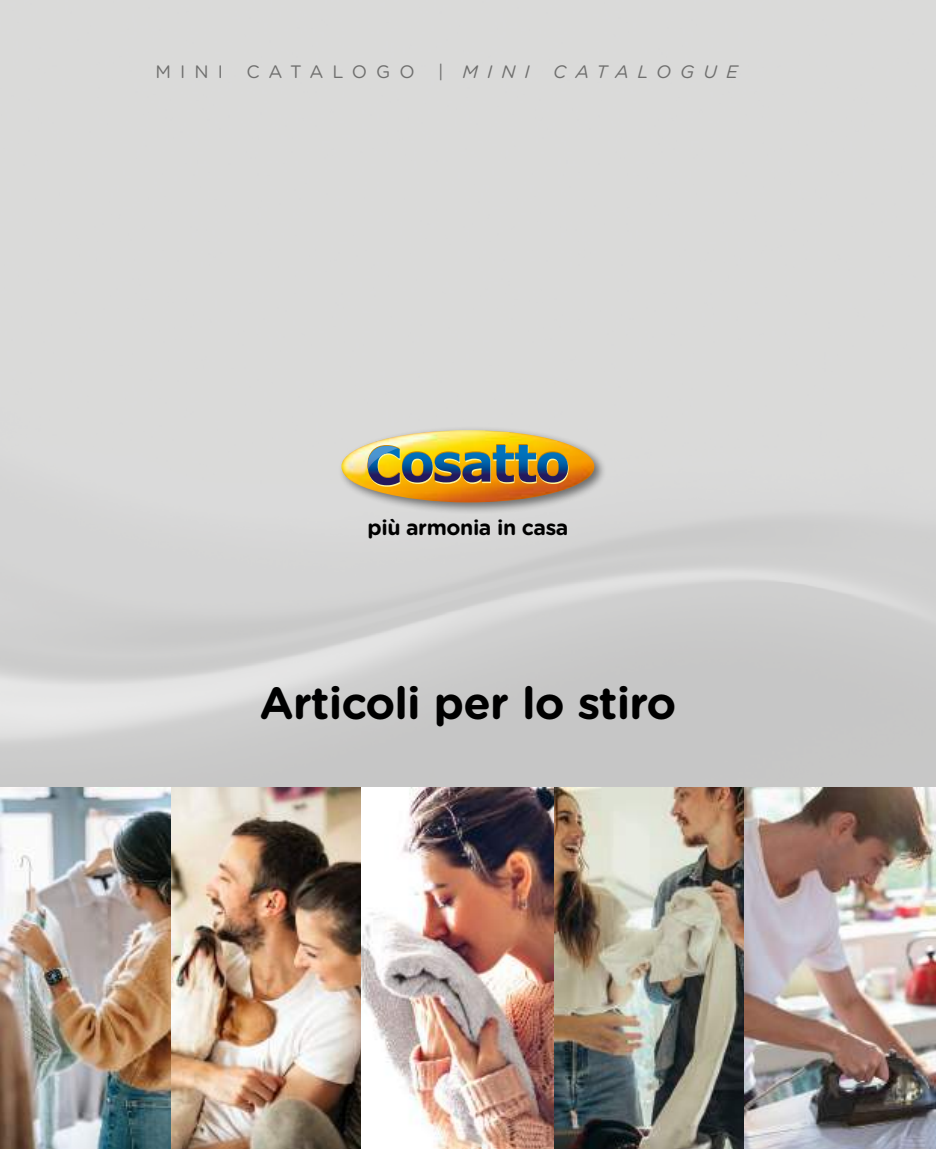
<style>
.page{position:relative;width:936px;height:1149px;background:#fff}
.page>*{position:absolute;margin:0;border:0;box-sizing:border-box;transform-origin:0 0}
.t1{font:700 45px "Gotham Rounded";letter-spacing:-.02em;color:#000}
.t2{font:700 21.15px "Gotham Rounded";letter-spacing:-.02em;color:#000}
.t3{font:italic 18px "Gotham Rounded";letter-spacing:.5em;color:#6f6f6e}
.t4{font:18px "Gotham Rounded";letter-spacing:.5em;color:#6f6f6e}
.s1{font-style:normal}
</style>
<div class="page">
<img style="left:170px;top:787px;width:192px;height:361px">
<img style="left:0;top:787px;width:170px;height:361px">
<img style="left:553px;top:787px;width:191px;height:361px">
<img style="left:744px;top:787px;width:191px;height:361px">
<img style="left:362px;top:787px;width:191px;height:361px">
<div style="left:338px;top:425px;width:269px;height:90px;background:#000;opacity:.5"></div>
<img style="left:341px;top:430px;width:253px;height:72px">
<img style="left:367px;top:444px;width:201px;height:42px">
<p class="t4" style="left:155px;top:59px;width:69px">MINI</p>
<p class="t4" style="left:246px;top:59px;width:170px">CATALOGO</p>
<p class="t3" style="left:438px;top:60px;width:93px"><span class="s1">|</span> MINI</p>
<p class="t3" style="left:553px;top:60px;width:186px">CATALOGUE</p>
<p class="t2" style="left:367px;top:511px;width:202px">più armonia in casa</p>
<p class="t1" style="left:259px;top:670px;width:418px">Articoli per lo stiro</p>
</div>
